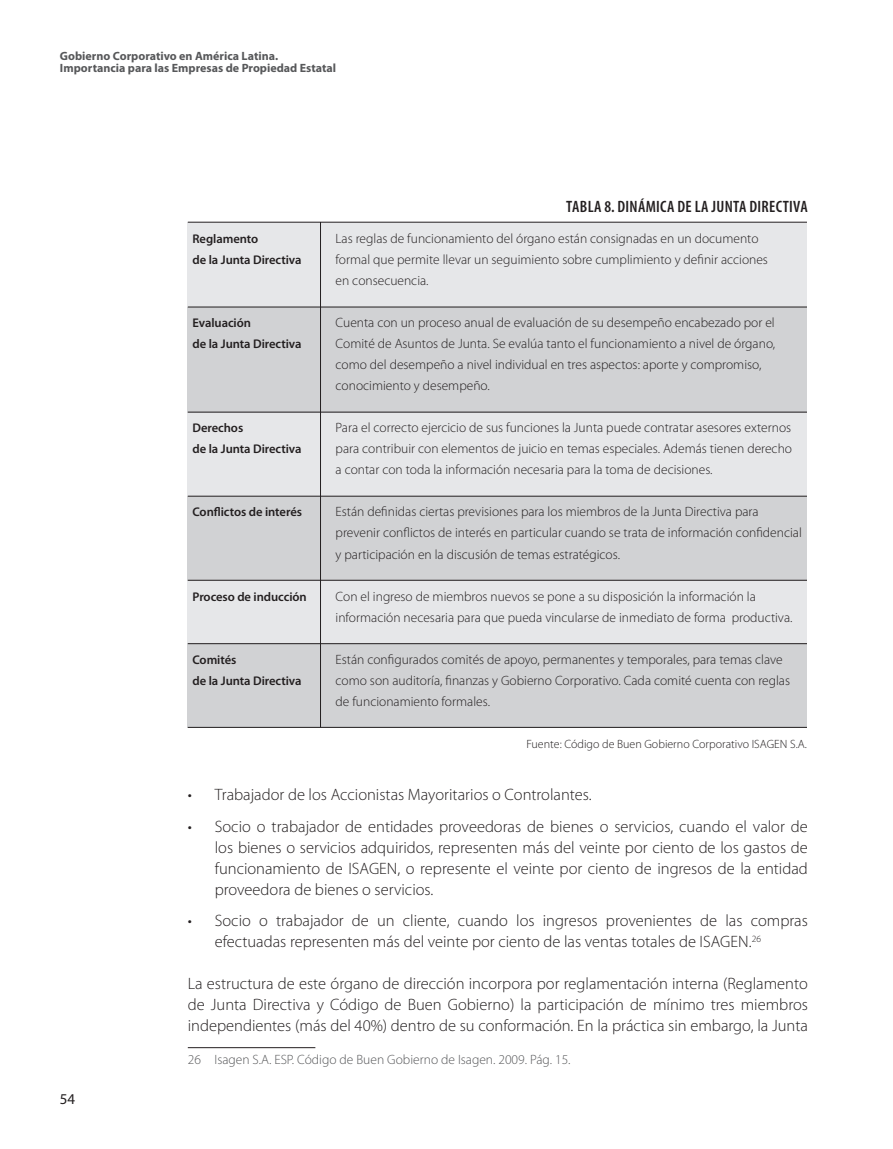
<style>
.page{position:relative;width:893px;height:1149px;background:#fff}
.page>*{position:absolute;margin:0;border:0;box-sizing:border-box;transform-origin:0 0}
.Cuerpo_de_texto{font:300 16.5px/21px "Myriad Pro";color:#231f20;text-align:justify}
.Cuerpo_de_texto-2{font:600 condensed 16.5px "Myriad Pro";letter-spacing:.02em;color:#231f20}
.t1{font:15px "Myriad Pro";color:#231f20}
.WP_Tabla03{font:300 13.5px/21px "Myriad Pro";color:#231f20}
.Pie_de_pagina{font:300 13.5px "Myriad Pro";color:#57585a}
.WP_Tabla03-2{font:600 12.6px "Myriad Pro";letter-spacing:-.005em;color:#231f20}
.t2{font:700 12px/12px "Myriad Pro";color:#57585a}
.TLC_Tabla03{font:300 12px "Myriad Pro";color:#231f20}
</style>
<div class="page">
<hr style="left:188px;top:1047px;width:127px;height:1px;background:#231f20">
<div style="left:188px;top:222px;width:620px;height:85px;background:#e6e7e9"></div>
<div style="left:188px;top:412px;width:619px;height:84px;background:#e6e7e9"></div>
<div style="left:188px;top:580px;width:619px;height:63px;background:#e6e7e9"></div>
<div style="left:188px;top:307px;width:620px;height:105px;background:#d1d2d4"></div>
<div style="left:188px;top:496px;width:619px;height:84px;background:#d1d2d4"></div>
<div style="left:188px;top:643px;width:619px;height:84px;background:#d1d2d4"></div>
<hr style="left:188px;top:222px;width:620px;height:1px;background:#231f20">
<hr style="left:188px;top:727px;width:620px;height:1px;background:#231f20">
<hr style="left:188px;top:307px;width:620px;height:1px;background:#231f20">
<hr style="left:188px;top:412px;width:620px;height:1px;background:#231f20">
<hr style="left:188px;top:496px;width:620px;height:1px;background:#231f20">
<hr style="left:188px;top:580px;width:620px;height:1px;background:#231f20">
<hr style="left:188px;top:643px;width:620px;height:1px;background:#231f20">
<hr style="left:320px;top:222px;width:1px;height:505px;background:#231f20">
<div style="left:807px;top:216px;width:34px;height:513px;background:#fff"></div>
<p class="t2" style="left:60px;top:50px;width:278px">Gobierno Corporativo en América Latina.<br>Importancia para las Empresas de Propiedad Estatal</p>
<p class="Cuerpo_de_texto-2" style="left:566px;top:197px;width:243px">TABLA 8. DINÁMICA DE LA JUNTA DIRECTIVA</p>
<p class="WP_Tabla03-2" style="left:192px;top:231px;width:67px">Reglamento</p>
<p class="WP_Tabla03-2" style="left:192px;top:252px;width:111px">de la Junta Directiva</p>
<p class="WP_Tabla03-2" style="left:192px;top:315px;width:60px">Evaluación</p>
<p class="WP_Tabla03-2" style="left:192px;top:336px;width:111px">de la Junta Directiva</p>
<p class="WP_Tabla03-2" style="left:192px;top:420px;width:52px">Derechos</p>
<p class="WP_Tabla03-2" style="left:192px;top:441px;width:111px">de la Junta Directiva</p>
<p class="WP_Tabla03-2" style="left:192px;top:504px;width:111px">Conflictos de interés</p>
<p class="WP_Tabla03-2" style="left:192px;top:588px;width:116px">Proceso de inducción</p>
<p class="WP_Tabla03-2" style="left:192px;top:651px;width:45px">Comités</p>
<p class="WP_Tabla03-2" style="left:192px;top:672px;width:111px">de la Junta Directiva</p>
<p class="WP_Tabla03" style="left:336px;top:228px;width:424px">Las reglas de funcionamiento del órgano están consignadas en un documento</p>
<p class="WP_Tabla03" style="left:336px;top:249px;width:434px">formal que permite llevar un seguimiento sobre cumplimiento y definir acciones</p>
<p class="WP_Tabla03" style="left:336px;top:270px;width:95px">en consecuencia.</p>
<p class="WP_Tabla03" style="left:336px;top:312px;width:441px">Cuenta con un proceso anual de evaluación de su desempeño encabezado por el Comité de Asuntos de Junta. Se evalúa tanto el funcionamiento a nivel de órgano, como del desempeño a nivel individual en tres aspectos: aporte y compromiso, conocimiento y desempeño.</p>
<p class="WP_Tabla03" style="left:336px;top:417px;width:458px">Para el correcto ejercicio de sus funciones la Junta puede contratar asesores externos para contribuir con elementos de juicio en temas especiales. Además tienen derecho</p>
<p class="WP_Tabla03" style="left:336px;top:459px;width:379px">a contar con toda la información necesaria para la toma de decisiones.</p>
<p class="WP_Tabla03" style="left:336px;top:501px;width:425px">Están definidas ciertas previsiones para los miembros de la Junta Directiva para</p>
<p class="WP_Tabla03" style="left:336px;top:522px;width:468px">prevenir conflictos de interés en particular cuando se trata de información confidencial y participación en la discusión de temas estratégicos.</p>
<p class="WP_Tabla03" style="left:336px;top:585px;width:458px">Con el ingreso de miembros nuevos se pone a su disposición la información la información necesaria para que pueda vincularse de inmediato de forma productiva.</p>
<p class="WP_Tabla03" style="left:336px;top:648px;width:456px">Están configurados comités de apoyo, permanentes y temporales, para temas clave como son auditoría, finanzas y Gobierno Corporativo. Cada comité cuenta con reglas</p>
<p class="WP_Tabla03" style="left:336px;top:690px;width:156px">de funcionamiento formales.</p>
<p class="TLC_Tabla03" style="left:526px;top:736px;width:282px">Fuente: Código de Buen Gobierno Corporativo ISAGEN S.A.</p>
<p class="t1" style="left:60px;top:1089px;width:17px">54</p>
<p class="Cuerpo_de_texto" style="left:188px;top:783px;width:405px">• Trabajador de los Accionistas Mayoritarios o Controlantes.</p>
<p class="Cuerpo_de_texto" style="left:215px;top:815px;width:595px;text-indent:-27px">• Socio o trabajador de entidades proveedoras de bienes o servicios, cuando el valor de los bienes o servicios adquiridos, representen más del veinte por ciento de los gastos de funcionamiento de ISAGEN, o represente el veinte por ciento de ingresos de la entidad proveedora de bienes o servicios.</p>
<p class="Cuerpo_de_texto" style="left:215px;top:909px;width:595px;text-indent:-27px">• Socio o trabajador de un cliente, cuando los ingresos provenientes de las compras efectuadas representen más del veinte por ciento de las ventas totales de ISAGEN.<sup>26</sup></p>
<p class="Cuerpo_de_texto" style="left:188px;top:972px;width:622px">La estructura de este órgano de dirección incorpora por reglamentación interna (Reglamento de Junta Directiva y Código de Buen Gobierno) la participación de mínimo tres miembros independientes (más del 40%) dentro de su conformación. En la práctica sin embargo, la Junta</p>
<p class="Pie_de_pagina" style="left:188px;top:1050px;width:384px">26 Isagen S.A. ESP. Código de Buen Gobierno de Isagen. 2009. Pág. 15.</p>
</div>
